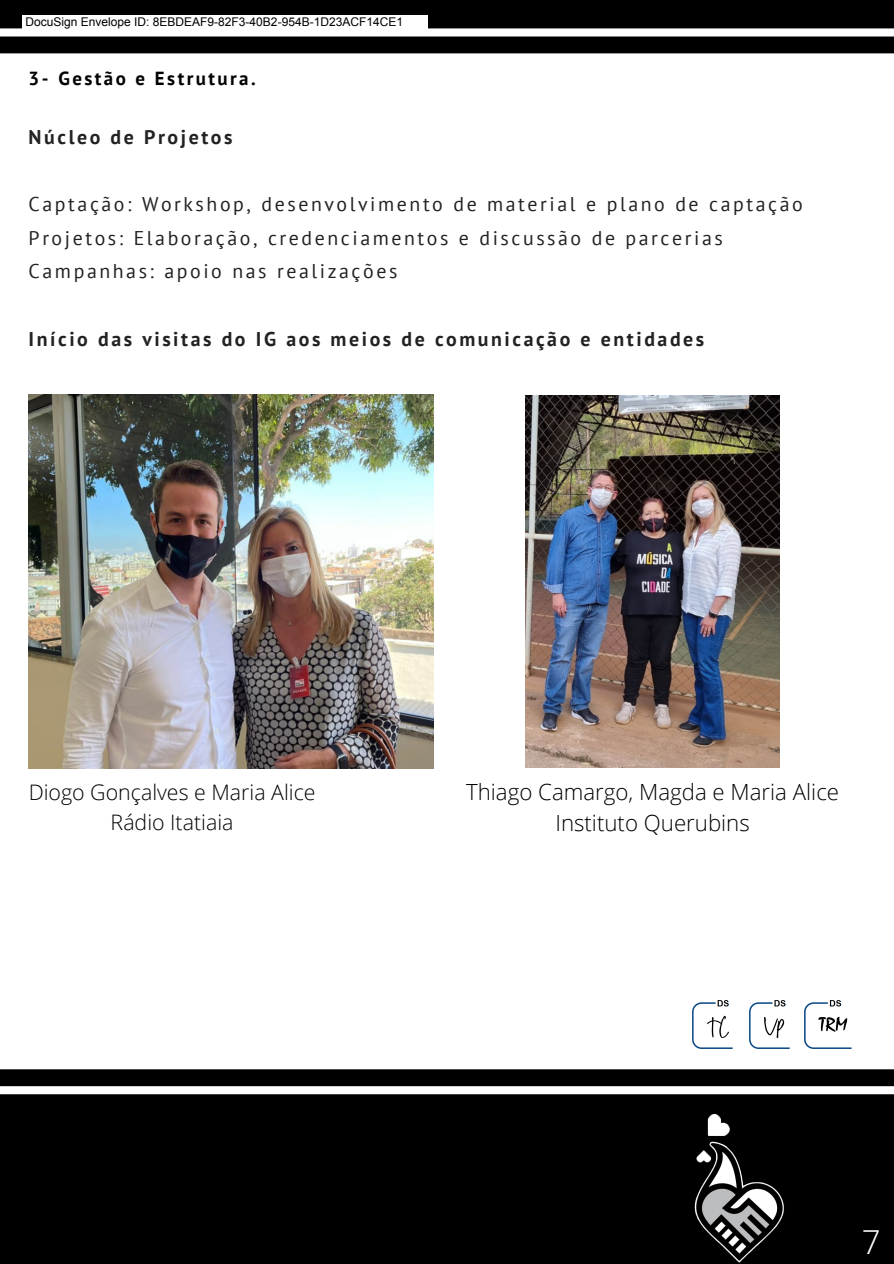
<style>
.page{position:relative;width:894px;height:1264px;background:#fff}
.page>*{position:absolute;margin:0;border:0;box-sizing:border-box;transform-origin:0 0}
.t1{font:300 33px "Open Sans";color:#fff}
.t2{font:300 22.2px "Open Sans";color:#000}
.t3{font:300 21.3px "Open Sans";color:#000}
.t4{font:19.8px "PT Sans";letter-spacing:.13em;color:#222}
.t5{font:700 19.8px "PT Sans";letter-spacing:.13em;color:#222}
.t6{font:700 18.9px "PT Sans";letter-spacing:.13em;color:#000}
.t7{font:12px "Arial";color:#000}
</style>
<div class="page">
<svg style="left:0;top:1069px;width:893px;height:194px;background:#0f0f0f"></svg>
<svg style="left:0;top:0;width:893px;height:53px;background:#282828"></svg>
<img style="left:582px;top:1113px;width:311px;height:149px">
<img style="left:29px;top:394px;width:404px;height:374px">
<img style="left:525px;top:395px;width:254px;height:372px">
<div style="left:22px;top:15px;width:406px;height:15px;background:#fff"></div>
<img style="left:692px;top:1000px;width:41px;height:49px">
<img style="left:804px;top:1000px;width:48px;height:49px">
<img style="left:749px;top:1000px;width:41px;height:49px">
<p class="t7" style="left:26px;top:15px;width:379px">DocuSign Envelope ID: 8EBDEAF9-82F3-40B2-954B-1D23ACF14CE1</p>
<p class="t6" style="left:29px;top:66px;width:228px">3- Gestão e Estrutura.</p>
<p class="t5" style="left:29px;top:123px;width:205px">Núcleo de Projetos</p>
<p class="t4" style="left:29px;top:191px;width:775px">Captação: Workshop, desenvolvimento de material e plano de captação</p>
<p class="t4" style="left:29px;top:224px;width:695px">Projetos: Elaboração, credenciamentos e discussão de parcerias</p>
<p class="t4" style="left:29px;top:258px;width:370px">Campanhas: apoio nas realizações</p>
<p class="t5" style="left:29px;top:326px;width:677px">Início das visitas do IG aos meios de comunicação e entidades</p>
<p class="t3" style="left:29px;top:777px;width:288px">Diogo Gonçalves e Maria Alice</p>
<p class="t3" style="left:111px;top:807px;width:124px">Rádio Itatiaia</p>
<p class="t2" style="left:466px;top:776px;width:374px">Thiago Camargo, Magda e Maria Alice</p>
<p class="t2" style="left:555px;top:807px;width:196px">Instituto Querubins</p>
<p class="t1" style="left:861px;top:1219px;width:20px">7</p>
</div>
